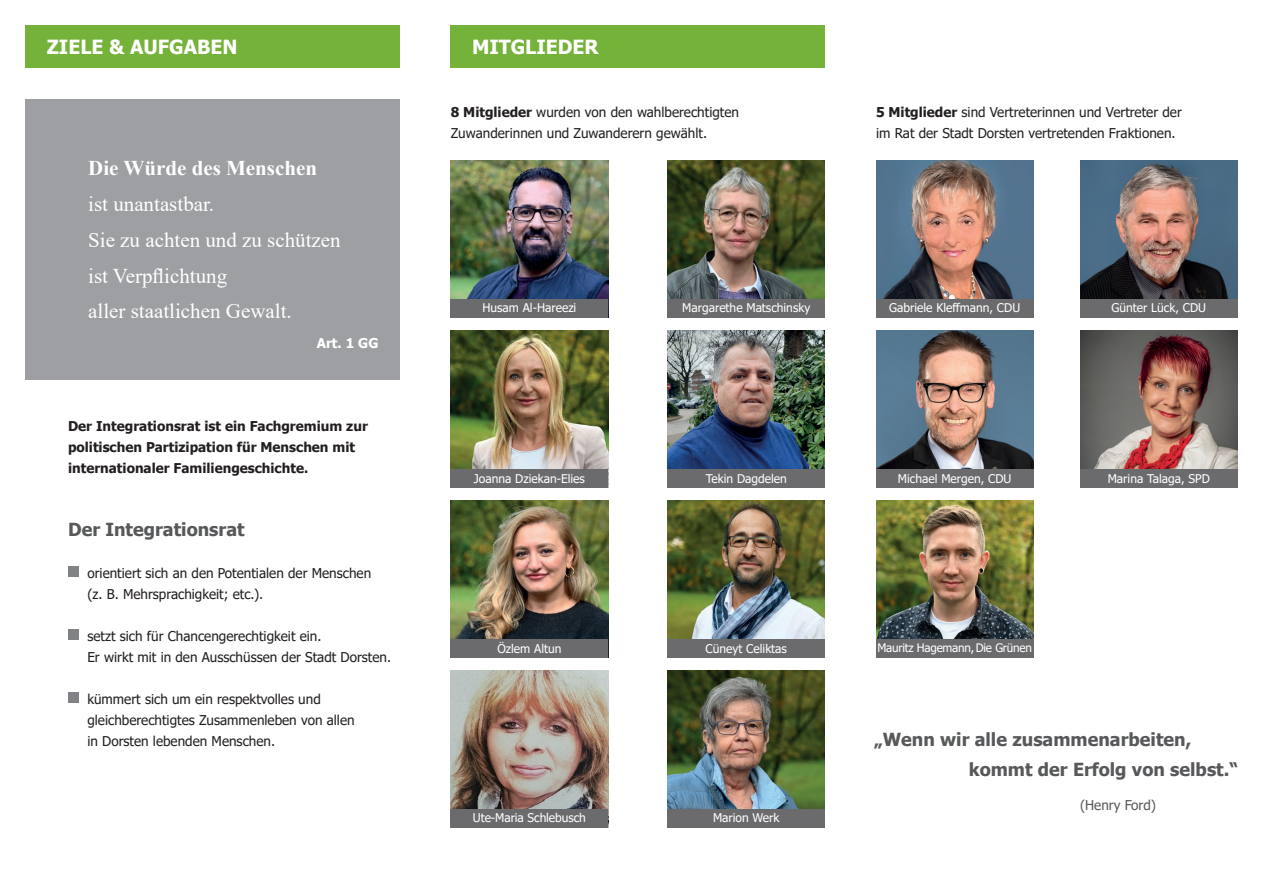
<style>
.page{position:relative;width:1263px;height:893px;background:#fff}
.page>*{position:absolute;margin:0;border:0;box-sizing:border-box;transform-origin:0 0}
.t1{font:21px/36px "Times New Roman";color:#fff}
.t2{font:700 21px "Times New Roman";color:#fff}
.t3{font:700 19.5px "Tahoma";color:#fff}
.t4{font:700 18px/30px "Tahoma";color:#57585a}
.t5{font:13.5px/21px "Tahoma";color:#231f20}
.t6{font:700 13.5px/21px "Tahoma";color:#231f20}
.t7{font:13.5px "Tahoma";color:#57585a}
.t8{font:700 13.5px "Tahoma";color:#fff}
.t9{font:12px "Tahoma";color:#fff}
.t10{font:11.7px "Tahoma";letter-spacing:-.02em;color:#fff}
.s1{font-weight:700}
</style>
<div class="page">
<img style="left:668px;top:670px;width:157px;height:139px">
<img style="left:451px;top:670px;width:157px;height:139px">
<img style="left:668px;top:500px;width:157px;height:139px">
<img style="left:876px;top:500px;width:157px;height:139px">
<img style="left:451px;top:500px;width:157px;height:139px">
<img style="left:1080px;top:330px;width:157px;height:139px">
<img style="left:668px;top:330px;width:157px;height:139px">
<img style="left:451px;top:330px;width:157px;height:139px">
<img style="left:876px;top:330px;width:157px;height:139px">
<img style="left:1080px;top:161px;width:157px;height:138px">
<img style="left:451px;top:161px;width:157px;height:138px">
<img style="left:668px;top:161px;width:157px;height:138px">
<img style="left:876px;top:161px;width:157px;height:138px">
<div style="left:451px;top:299px;width:157px;height:19px;background:#6b6b6e"></div>
<div style="left:668px;top:299px;width:157px;height:19px;background:#6b6b6e"></div>
<div style="left:451px;top:469px;width:157px;height:19px;background:#6b6b6e"></div>
<div style="left:668px;top:469px;width:157px;height:19px;background:#6b6b6e"></div>
<div style="left:451px;top:639px;width:157px;height:19px;background:#6b6b6e"></div>
<div style="left:668px;top:639px;width:157px;height:19px;background:#6b6b6e"></div>
<div style="left:451px;top:809px;width:157px;height:19px;background:#6b6b6e"></div>
<div style="left:668px;top:809px;width:157px;height:19px;background:#6b6b6e"></div>
<div style="left:876px;top:299px;width:157px;height:19px;background:#6b6b6e"></div>
<div style="left:1080px;top:299px;width:157px;height:19px;background:#6b6b6e"></div>
<div style="left:876px;top:469px;width:157px;height:19px;background:#6b6b6e"></div>
<div style="left:1080px;top:469px;width:157px;height:19px;background:#6b6b6e"></div>
<div style="left:876px;top:639px;width:157px;height:19px;background:#6b6b6e"></div>
<div style="left:26px;top:99px;width:374px;height:280px;background:#9d9fa2"></div>
<div style="left:451px;top:26px;width:374px;height:42px;background:#75b23a"></div>
<div style="left:26px;top:26px;width:374px;height:42px;background:#75b23a"></div>
<div style="left:68px;top:566px;width:11px;height:11px;background:#808285"></div>
<div style="left:68px;top:629px;width:11px;height:11px;background:#808285"></div>
<div style="left:68px;top:692px;width:11px;height:11px;background:#808285"></div>
<h2 class="t3" style="left:47px;top:34px;width:192px">ZIELE &amp; AUFGABEN</h2>
<h2 class="t3" style="left:472px;top:34px;width:128px">MITGLIEDER</h2>
<h1 class="t2" style="left:88px;top:152px;width:230px">Die Würde des Menschen</h1>
<h1 class="t1" style="left:88px;top:185px;width:254px">ist unantastbar.<br>Sie zu achten und zu schützen ist Verpflichtung<br>aller staatlichen Gewalt.</h1>
<p class="t8" style="left:317px;top:333px;width:63px">Art. 1 GG</p>
<p class="t6" style="left:68px;top:416px;width:301px">Der Integrationsrat ist ein Fachgremium zur politischen Partizipation für Menschen mit internationaler Familiengeschichte.</p>
<h3 class="t4" style="left:68px;top:515px;width:178px">Der Integrationsrat</h3>
<p class="t5" style="left:87px;top:563px;width:285px">orientiert sich an den Potentialen der Menschen (z. B. Mehrsprachigkeit; etc.).</p>
<p class="t5" style="left:87px;top:626px;width:305px">setzt sich für Chancengerechtigkeit ein.<br>Er wirkt mit in den Ausschüssen der Stadt Dorsten.</p>
<p class="t5" style="left:87px;top:689px;width:269px">kümmert sich um ein respektvolles und gleichberechtigtes Zusammenleben von allen in Dorsten lebenden Menschen.</p>
<p class="t5" style="left:451px;top:102px;width:290px"><span class="s1">8 Mitglieder</span> wurden von den wahlberechtigten<br>Zuwanderinnen und Zuwanderern gewählt.</p>
<p class="t9" style="left:482px;top:300px;width:95px">Husam Al-Hareezi</p>
<p class="t9" style="left:682px;top:300px;width:129px">Margarethe Matschinsky</p>
<p class="t9" style="left:474px;top:470px;width:112px">Joanna Dziekan-Elies</p>
<p class="t9" style="left:706px;top:470px;width:83px">Tekin Dagdelen</p>
<p class="t9" style="left:497px;top:640px;width:66px">Özlem Altun</p>
<p class="t9" style="left:706px;top:640px;width:83px">Cüneyt Celiktas</p>
<p class="t9" style="left:473px;top:810px;width:114px">Ute-Maria Schlebusch</p>
<p class="t9" style="left:713px;top:810px;width:68px">Marion Werk</p>
<p class="t5" style="left:876px;top:102px;width:307px"><span class="s1">5 Mitglieder</span> sind Vertreterinnen und Vertreter der im Rat der Stadt Dorsten vertretenden Fraktionen.</p>
<p class="t9" style="left:889px;top:300px;width:132px">Gabriele Kleffmann, CDU</p>
<p class="t9" style="left:1111px;top:300px;width:96px">Günter Lück, CDU</p>
<p class="t9" style="left:898px;top:470px;width:115px">Michael Mergen, CDU</p>
<p class="t9" style="left:1108px;top:470px;width:104px">Marina Talaga, SPD</p>
<p class="t10" style="left:877px;top:640px;width:156px">Mauritz Hagemann, Die Grünen</p>
<h3 class="t4" style="left:969px;top:725px;width:271px;text-indent:-95px">„Wenn wir alle zusammenarbeiten, kommt der Erfolg von selbst.“</h3>
<p class="t7" style="left:1080px;top:796px;width:77px">(Henry Ford)</p>
</div>
